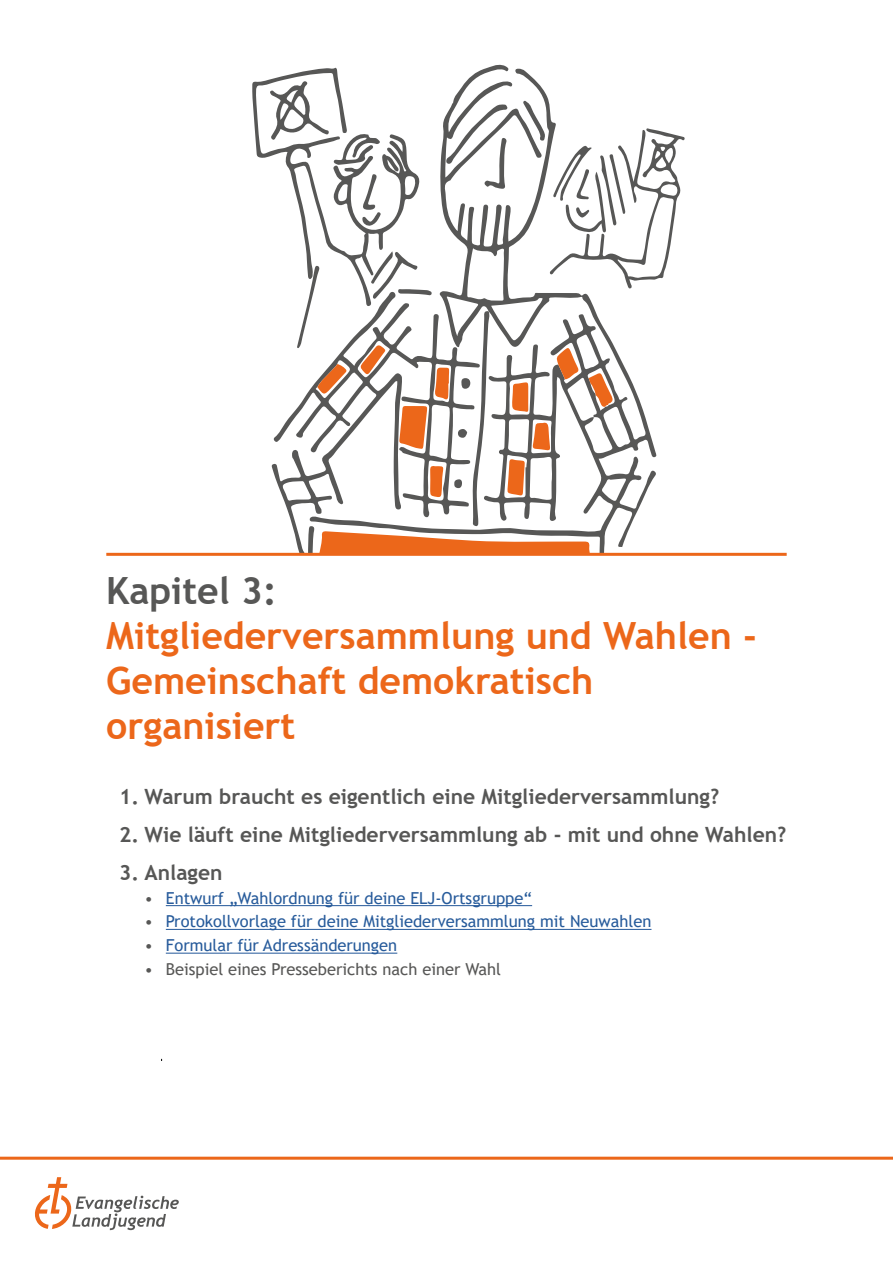
<style>
.page{position:relative;width:893px;height:1263px;background:#fff}
.page>*{position:absolute;margin:0;border:0;box-sizing:border-box;transform-origin:0 0}
.t1{font:700 37.5px/45px "Trebuchet MS";color:#ec671a}
.t2{font:700 37.5px "Trebuchet MS";color:#575756}
.t3{font:700 21px "Trebuchet MS";color:#575756}
.t4{font:16.5px "Trebuchet MS";color:#275b9b}
.t5{font:16.5px "Trebuchet MS";color:#575756}
.s1{color:#575756}
</style>
<div class="page">
<hr style="left:0;top:1157px;width:893px;height:3px;background:#ec671a">
<svg style="left:35px;top:1177px;width:144px;height:53px"></svg>
<svg style="left:252px;top:67px;width:433px;height:486px"></svg>
<hr style="left:166px;top:905px;width:366px;height:1px;background:#275b9b">
<hr style="left:166px;top:929px;width:485px;height:1px;background:#275b9b">
<hr style="left:166px;top:953px;width:231px;height:1px;background:#275b9b">
<hr style="left:106px;top:553px;width:681px;height:3px;background:#ec671a">
<h1 class="t2" style="left:106px;top:567px;width:172px">Kapitel 3:</h1>
<h1 class="t1" style="left:106px;top:613px;width:652px">Mitgliederversammlung und Wahlen -<br>Gemeinschaft demokratisch organisiert</h1>
<p class="t3" style="left:119px;top:783px;width:602px">1. Warum braucht es eigentlich eine Mitgliederversammlung?</p>
<p class="t3" style="left:119px;top:821px;width:669px">2. Wie läuft eine Mitgliederversammlung ab - mit und ohne Wahlen?</p>
<p class="t3" style="left:119px;top:859px;width:105px">3. Anlagen</p>
<p class="t4" style="left:145px;top:887px;width:389px"><span class="s1">•</span> Entwurf „Wahlordnung für deine ELJ-Ortsgruppe“</p>
<p class="t4" style="left:145px;top:911px;width:508px"><span class="s1">•</span> Protokollvorlage für deine Mitgliederversammlung mit Neuwahlen</p>
<p class="t4" style="left:145px;top:935px;width:254px"><span class="s1">•</span> Formular für Adressänderungen</p>
<p class="t5" style="left:145px;top:958px;width:358px">• Beispiel eines Presseberichts nach einer Wahl</p>
</div>
